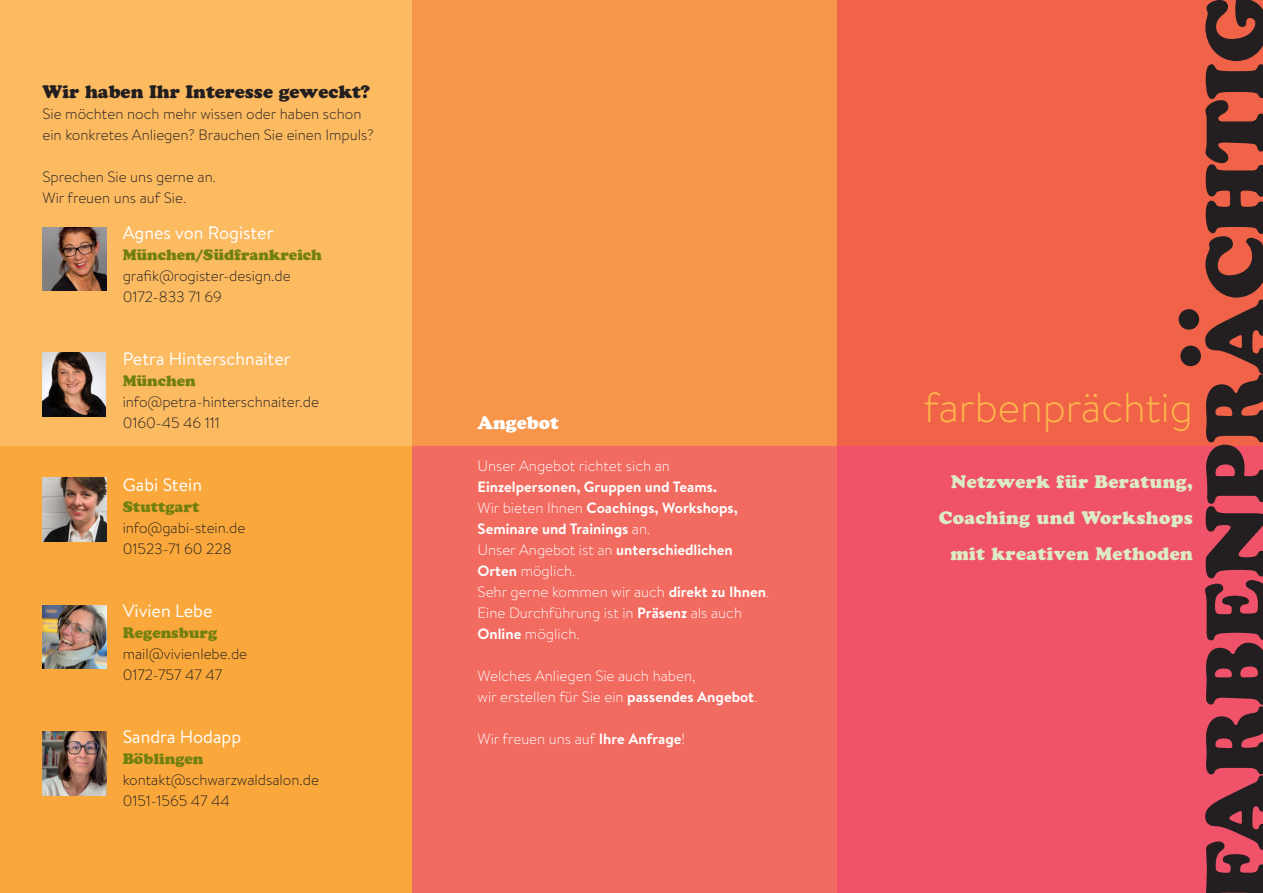
<style>
.page{position:relative;width:1263px;height:893px;background:#fff}
.page>*{position:absolute;margin:0;border:0;box-sizing:border-box;transform-origin:0 0}
.t1{font:85.5px "Cooper Black Std";color:#231f20}
.t2{font:300 42px "Brandon Text";color:#fcb94b}
.t3{font:18px "Brandon Text";color:#fff}
.t4{font:18px/36px "Cooper Black Std";letter-spacing:.02em;color:#dcebc3;text-align:right}
.t5{font:18px "Cooper Black Std";color:#231f20}
.t6{font:18px "Cooper Black Std";color:#fff}
.t7{font:300 15px/21px "Brandon Text";color:#231f20}
.t8{font:700 15px/21px "Brandon Text";color:#fff}
.t9{font:300 15px/21px "Brandon Text";color:#fff}
.t10{font:15px "Cooper Black Std";color:#728010}
.s1{font-weight:300}
.s2{font-weight:700}
</style>
<div class="page">
<div style="left:0;top:0;width:412px;height:446px;background:#fcba61"></div>
<div style="left:0;top:446px;width:412px;height:447px;background:#faa83b"></div>
<div style="left:412px;top:0;width:426px;height:446px;background:#f7964a"></div>
<div style="left:412px;top:446px;width:425px;height:447px;background:#f26b60"></div>
<div style="left:837px;top:0;width:426px;height:446px;background:#f16349"></div>
<div style="left:837px;top:446px;width:426px;height:447px;background:#f05269"></div>
<div style="left:1180px;top:346px;width:21px;height:20px;background:#231f20;border-radius:50%"></div>
<div style="left:1179px;top:309px;width:20px;height:21px;background:#231f20;border-radius:50%"></div>
<img style="left:43px;top:353px;width:62px;height:64px">
<img style="left:43px;top:478px;width:63px;height:64px">
<img style="left:43px;top:227px;width:63px;height:64px">
<img style="left:43px;top:731px;width:63px;height:64px">
<img style="left:43px;top:605px;width:63px;height:64px">
<p class="t5" style="left:43px;top:81px;width:329px">Wir haben Ihr Interesse geweckt?</p>
<p class="t7" style="left:43px;top:102px;width:333px">Sie möchten noch mehr wissen oder haben schon ein konkretes Anliegen? Brauchen Sie einen Impuls?</p>
<p class="t7" style="left:43px;top:165px;width:175px">Sprechen Sie uns gerne an.<br>Wir freuen uns auf Sie.</p>
<p class="t3" style="left:123px;top:221px;width:153px">Agnes von Rogister</p>
<p class="t10" style="left:123px;top:246px;width:201px">München/Südfrankreich</p>
<p class="t7" style="left:123px;top:265px;width:169px">grafik@rogister-design.de<br>0172-833 71 69</p>
<p class="t3" style="left:123px;top:347px;width:170px">Petra Hinterschnaiter</p>
<p class="t10" style="left:123px;top:372px;width:75px">München</p>
<p class="t7" style="left:123px;top:391px;width:198px">info@petra-hinterschnaiter.de<br>0160-45 46 111</p>
<p class="t3" style="left:123px;top:473px;width:81px">Gabi Stein</p>
<p class="t10" style="left:123px;top:498px;width:78px">Stuttgart</p>
<p class="t7" style="left:123px;top:517px;width:124px">info@gabi-stein.de<br>01523-71 60 228</p>
<p class="t3" style="left:123px;top:599px;width:91px">Vivien Lebe</p>
<p class="t10" style="left:123px;top:624px;width:96px">Regensburg</p>
<p class="t7" style="left:123px;top:643px;width:126px">mail@vivienlebe.de<br>0172-757 47 47</p>
<p class="t3" style="left:123px;top:725px;width:120px">Sandra Hodapp</p>
<p class="t10" style="left:123px;top:750px;width:82px">Böblingen</p>
<p class="t7" style="left:123px;top:769px;width:198px">kontakt@schwarzwaldsalon.de<br>0151-1565 47 44</p>
<p class="t6" style="left:477px;top:411px;width:83px">Angebot</p>
<p class="t9" style="left:477px;top:454px;width:194px">Unser Angebot richtet sich an</p>
<p class="t8" style="left:477px;top:475px;width:293px">Einzelpersonen, Gruppen und Teams.<br><span class="s1">Wir bieten Ihnen</span> Coachings, Workshops,<br>Seminare und Trainings <span class="s1">an.<br>Unser Angebot ist an</span> unterschiedlichen<br>Orten <span class="s1">möglich.<br>Sehr gerne kommen wir auch</span> direkt zu Ihnen<span class="s1">.<br>Eine Durchführung ist in</span> Präsenz <span class="s1">als auch<br></span>Online <span class="s1">möglich.</span></p>
<p class="t9" style="left:477px;top:664px;width:281px">Welches Anliegen Sie auch haben,<br>wir erstellen für Sie ein <span class="s2">passendes Angebot</span>.</p>
<p class="t9" style="left:477px;top:727px;width:209px">Wir freuen uns auf <span class="s2">Ihre Anfrage</span>!</p>
<h2 class="t2" style="left:924px;top:379px;width:271px">farbenprächtig</h2>
<p class="t4" style="left:939px;top:464px;width:255px">Netzwerk für Beratung,<br>Coaching und Workshops mit kreativen Methoden</p>
<h1 class="t1" style="left:1185px;top:901px;width:911px;rotate:-90deg">FARBENPRACHTIG</h1>
</div>
